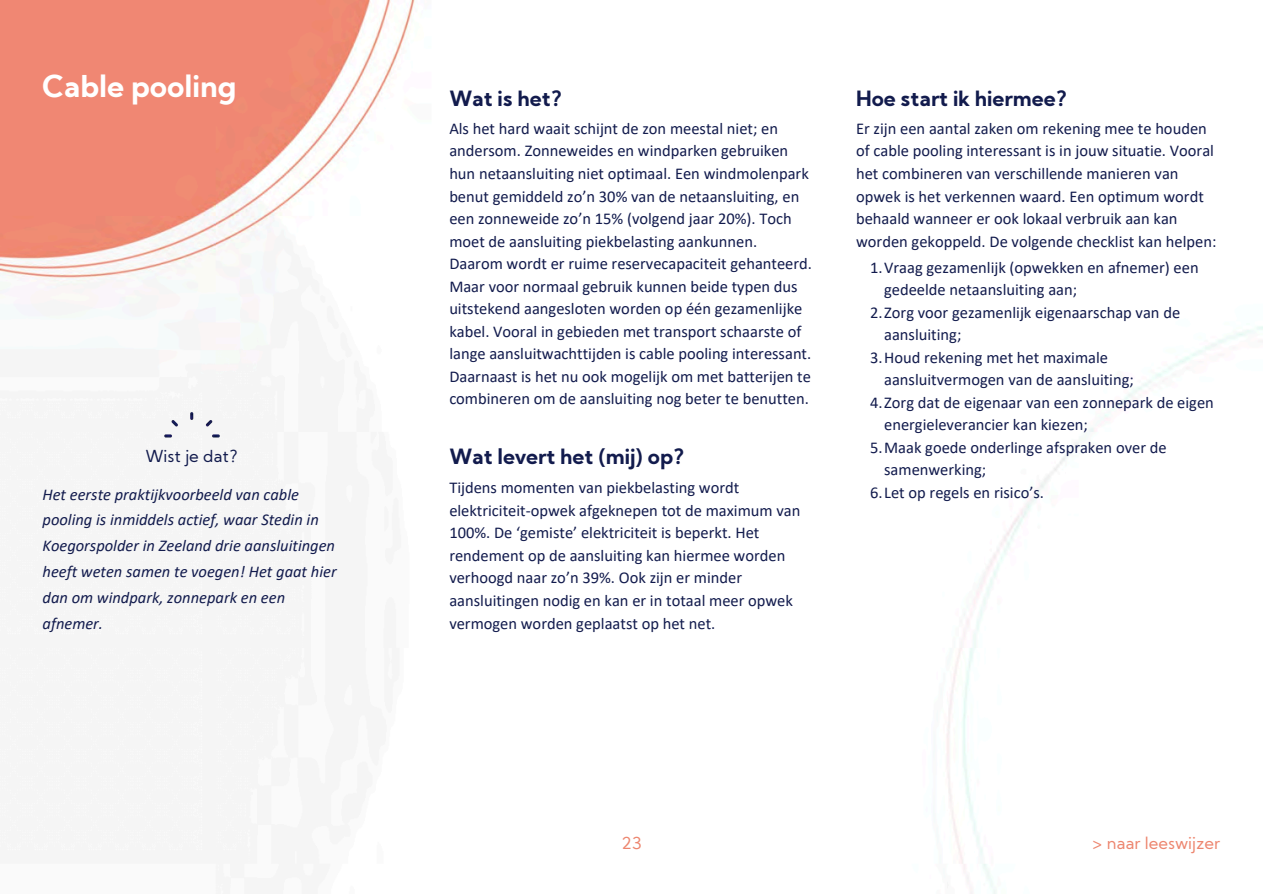
<style>
.page{position:relative;width:1263px;height:894px;background:#fff}
.page>*{position:absolute;margin:0;border:0;box-sizing:border-box;transform-origin:0 0}
.t1{font:700 30px "Kumbh Sans";color:#fff}
.t2{font:700 21px "Kumbh Sans";color:#121b4d}
.t3{font:16.5px/22.5px "Calibri";color:#121b4d}
.t4{font:italic 16.5px/25.8px "Calibri";color:#121b4d}
.t5{font:16.5px "Kumbh Sans";color:#ed866f}
.t6{font:16.5px "Kumbh Sans";color:#121b4d}
</style>
<div class="page">
<img style="left:0;top:0;width:1263px;height:893px">
<img style="left:163px;top:411px;width:57px;height:27px">
<p class="t1" style="left:43px;top:74px;width:195px">Cable pooling</p>
<p class="t6" style="left:145px;top:449px;width:94px">Wist je dat?</p>
<p class="t4" style="left:43px;top:482px;width:296px">Het eerste praktijkvoorbeeld van cable pooling is inmiddels actief, waar Stedin in Koegorspolder in Zeeland drie aansluitingen heeft weten samen te voegen! Het gaat hier dan om windpark, zonnepark en een afnemer.</p>
<h1 class="t2" style="left:449px;top:91px;width:114px">Wat is het?</h1>
<p class="t3" style="left:449px;top:118px;width:364px">Als het hard waait schijnt de zon meestal niet; en andersom. Zonneweides en windparken gebruiken hun netaansluiting niet optimaal. Een windmolenpark benut gemiddeld zo’n 30% van de netaansluiting, en een zonneweide zo’n 15% (volgend jaar 20%). Toch moet de aansluiting piekbelasting aankunnen.<br>Daarom wordt er ruime reservecapaciteit gehanteerd.<br>Maar voor normaal gebruik kunnen beide typen dus uitstekend aangesloten worden op één gezamenlijke kabel. Vooral in gebieden met transport schaarste of lange aansluitwachttijden is cable pooling interessant.<br>Daarnaast is het nu ook mogelijk om met batterijen te combineren om de aansluiting nog beter te benutten.</p>
<p class="t2" style="left:449px;top:448px;width:237px">Wat levert het (mij) op?</p>
<h2 class="t3" style="left:449px;top:478px;width:353px">Tijdens momenten van piekbelasting wordt elektriciteit-opwek afgeknepen tot de maximum van 100%. De ‘gemiste’ elektriciteit is beperkt. Het rendement op de aansluiting kan hiermee worden verhoogd naar zo’n 39%. Ook zijn er minder aansluitingen nodig en kan er in totaal meer opwek vermogen worden geplaatst op het net.</h2>
<p class="t2" style="left:856px;top:91px;width:213px">Hoe start ik hiermee?</p>
<h2 class="t3" style="left:856px;top:118px;width:362px">Er zijn een aantal zaken om rekening mee te houden of cable pooling interessant is in jouw situatie. Vooral het combineren van verschillende manieren van opwek is het verkennen waard. Een optimum wordt behaald wanneer er ook lokaal verbruik aan kan worden gekoppeld. De volgende checklist kan helpen:</h2>
<p class="t3" style="left:884px;top:257px;width:316px;text-indent:-14px">1.Vraag gezamenlijk (opwekken en afnemer) een gedeelde netaansluiting aan;</p>
<h2 class="t3" style="left:884px;top:302px;width:298px;text-indent:-14px">2.Zorg voor gezamenlijk eigenaarschap van de aansluiting;</h2>
<p class="t3" style="left:884px;top:347px;width:251px;text-indent:-14px">3.Houd rekening met het maximale aansluitvermogen van de aansluiting;</p>
<p class="t3" style="left:884px;top:392px;width:331px;text-indent:-14px">4.Zorg dat de eigenaar van een zonnepark de eigen energieleverancier kan kiezen;</p>
<p class="t3" style="left:884px;top:437px;width:284px;text-indent:-14px">5.Maak goede onderlinge afspraken over de samenwerking;</p>
<p class="t3" style="left:870px;top:482px;width:176px">6.Let op regels en risico’s.</p>
<p class="t5" style="left:621px;top:836px;width:22px">23</p>
<p class="t5" style="left:1092px;top:836px;width:130px">&gt; naar leeswijzer</p>
</div>
